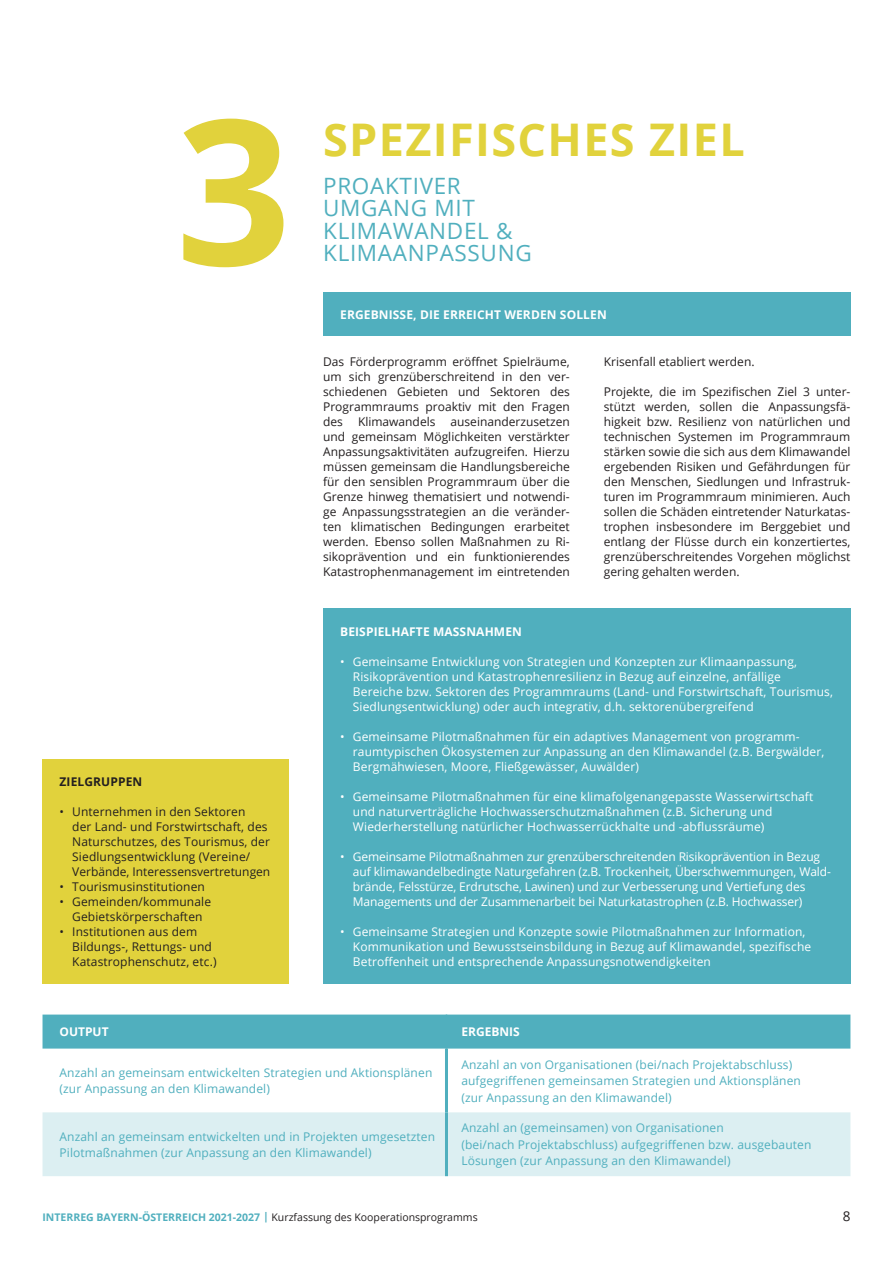
<style>
.page{position:relative;width:893px;height:1263px;background:#fff}
.page>*{position:absolute;margin:0;border:0;box-sizing:border-box;transform-origin:0 0}
.t1{font:700 202.5px "Open Sans";color:#e1d23c}
.t2{font:700 45px "Open Sans";letter-spacing:.03em;color:#e1d23c}
.t3{font:22.5px/22.5px "Open Sans";letter-spacing:.03em;color:#50afbe}
.t4{font:13.5px "Open Sans";color:#231f20}
.t5{font:12px/15px "Open Sans";letter-spacing:.01em;color:#231f20;text-align:justify}
.t6{font:12px/15px "Open Sans";letter-spacing:.01em;color:#fff}
.t7{font:12px/16.5px "Open Sans";letter-spacing:.01em;color:#50afbe}
.t8{font:12px/15px "Open Sans";letter-spacing:-.01em;color:#fff}
.t9{font:700 12px "Open Sans";letter-spacing:.01em;color:#fff}
.t10{font:700 12px "Open Sans";letter-spacing:.01em;color:#231f20}
.t11{font:700 10.5px "Open Sans";color:#50afbe}
.s1{font-weight:400;color:#231f20}
</style>
<div class="page">
<div style="left:323px;top:293px;width:527px;height:43px;background:#50afbe"></div>
<div style="left:323px;top:608px;width:527px;height:375px;background:#50afbe"></div>
<div style="left:43px;top:759px;width:246px;height:224px;background:#e1d23c"></div>
<div style="left:43px;top:1014px;width:807px;height:34px;background:#50afbe"></div>
<div style="left:43px;top:1112px;width:807px;height:64px;background:#dceff2"></div>
<hr style="left:446px;top:1014px;width:1px;height:34px;background:#50afbe">
<hr style="left:445px;top:1048px;width:3px;height:64px;background:#50afbe">
<hr style="left:445px;top:1112px;width:3px;height:64px;background:#50afbe">
<h1 class="t1" style="left:176px;top:49px;width:117px">3</h1>
<p class="t10" style="left:60px;top:773px;width:84px">ZIELGRUPPEN</p>
<p class="t5" style="left:72px;top:804px;width:200px;text-align:left;text-indent:-13px">• Unternehmen in den Sektoren<br>der Land- und Forstwirtschaft, des Naturschutzes, des Tourismus, der Siedlungsentwicklung (Vereine/ Verbände, Interessensvertretungen</p>
<p class="t5" style="left:60px;top:879px;width:147px">• Tourismusinstitutionen</p>
<p class="t5" style="left:60px;top:894px;width:153px;text-align:center">• Gemeinden/kommunale<br>Gebietskörperschaften</p>
<p class="t5" style="left:72px;top:924px;width:146px;text-align:left;text-indent:-13px">• Institutionen aus dem<br>Bildungs-, Rettungs- und<br>Katastrophenschutz, etc.)</p>
<h2 class="t2" style="left:323px;top:108px;width:423px">SPEZIFISCHES ZIEL</h2>
<h3 class="t3" style="left:323px;top:174px;width:210px">PROAKTIVER<br>UMGANG MIT<br>KLIMAWANDEL &amp;<br>KLIMAANPASSUNG</h3>
<p class="t9" style="left:340px;top:306px;width:268px">ERGEBNISSE, DIE ERREICHT WERDEN SOLLEN</p>
<p class="t5" style="left:323px;top:354px;width:248px">Das Förderprogramm eröffnet Spielräume, um sich grenzüberschreitend in den ver&shy;schiedenen Gebieten und Sektoren des Programmraums proaktiv mit den Fragen des</p>
<p class="t5" style="left:323px;top:414px;width:248px;text-indent:127px">auseinanderzusetzen und gemeinsam Möglichkeiten verstärkter Anpassungsaktivitäten aufzugreifen. Hierzu müssen gemeinsam die Handlungsbereiche für den sensiblen Programmraum über die Grenze hinweg thematisiert und notwendi&shy;ge Anpassungsstrategien an die veränder&shy;ten klimatischen Bedingungen erarbeitet werden. Ebenso sollen Maßnahmen zu Ri&shy;sikoprävention und ein funktionierendes Katastrophenmanagement im eintretenden</p>
<p class="t5" style="left:358px;top:414px;width:79px">Klimawandels</p>
<p class="t5" style="left:604px;top:354px;width:152px">Krisenfall etabliert werden.</p>
<p class="t5" style="left:604px;top:384px;width:248px">Projekte, die im Spezifischen Ziel 3 unter&shy;stützt werden, sollen die Anpassungsfä&shy;higkeit bzw. Resilienz von natürlichen und technischen Systemen im Programmraum stärken sowie die sich aus dem Klimawandel ergebenden Risiken und Gefährdungen für den Menschen, Siedlungen und Infrastruk&shy;turen im Programmraum minimieren. Auch sollen die Schäden eintretender Naturkatas&shy;trophen insbesondere im Berggebiet und entlang der Flüsse durch ein konzertiertes, grenzüberschreitendes Vorgehen möglichst gering gehalten werden.</p>
<p class="t9" style="left:340px;top:623px;width:183px">BEISPIELHAFTE MASSNAHMEN</p>
<p class="t6" style="left:353px;top:654px;width:482px;text-indent:-13px">• Gemeinsame Entwicklung von Strategien und Konzepten zur Klimaanpassung, Risikoprävention und Katastrophenresilienz in Bezug auf einzelne, anfällige Bereiche bzw. Sektoren des Programmraums (Land- und Forstwirtschaft, Tourismus, Siedlungsentwicklung) oder auch integrativ, d.h. sektorenübergreifend</p>
<p class="t6" style="left:353px;top:729px;width:473px;text-indent:-13px">• Gemeinsame Pilotmaßnahmen für ein adaptives Management von programm&shy;raumtypischen Ökosystemen zur Anpassung an den Klimawandel (z.B. Bergwälder,<br>Bergmähwiesen, Moore, Fließgewässer, Auwälder)</p>
<p class="t6" style="left:353px;top:789px;width:462px;text-indent:-13px">• Gemeinsame Pilotmaßnahmen für eine klimafolgenangepasste Wasserwirtschaft und naturverträgliche Hochwasserschutzmaßnahmen (z.B. Sicherung und<br>Wiederherstellung natürlicher Hochwasserrückhalte und -abflussräume)</p>
<p class="t8" style="left:353px;top:849px;width:479px;text-indent:-13px">• Gemeinsame Pilotmaßnahmen zur grenzüberschreitenden Risikoprävention in Bezug auf klimawandelbedingte Naturgefahren (z.B. Trockenheit, Überschwemmungen, Wald&shy;brände, Felsstürze, Erdrutsche, Lawinen) und zur Verbesserung und Vertiefung des Managements und der Zusammenarbeit bei Naturkatastrophen (z.B. Hochwasser)</p>
<p class="t6" style="left:353px;top:924px;width:460px;text-indent:-13px">• Gemeinsame Strategien und Konzepte sowie Pilotmaßnahmen zur Information,<br>Kommunikation und Bewusstseinsbildung in Bezug auf Klimawandel, spezifische<br>Betroffenheit und entsprechende Anpassungsnotwendigkeiten</p>
<p class="t9" style="left:60px;top:1023px;width:51px">OUTPUT</p>
<p class="t9" style="left:461px;top:1023px;width:60px">ERGEBNIS</p>
<p class="t7" style="left:60px;top:1064px;width:374px">Anzahl an gemeinsam entwickelten Strategien und Aktionsplänen (zur Anpassung an den Klimawandel)</p>
<p class="t7" style="left:461px;top:1056px;width:341px">Anzahl an von Organisationen (bei/nach Projektabschluss) aufgegriffenen gemeinsamen Strategien und Aktionsplänen (zur Anpassung an den Klimawandel)</p>
<p class="t7" style="left:60px;top:1128px;width:377px">Anzahl an gemeinsam entwickelten und in Projekten umgesetzten<br>Pilotmaßnahmen (zur Anpassung an den Klimawandel)</p>
<p class="t7" style="left:461px;top:1119px;width:351px">Anzahl an (gemeinsamen) von Organisationen<br>(bei/nach Projektabschluss) aufgegriffenen bzw. ausgebauten<br>Lösungen (zur Anpassung an den Klimawandel)</p>
<p class="t11" style="left:43px;top:1210px;width:437px">INTERREG BAYERN-ÖSTERREICH 2021-2027 | <span class="s1">Kurzfassung des Kooperationsprogramms</span></p>
<p class="t4" style="left:843px;top:1207px;width:9px">8</p>
</div>
